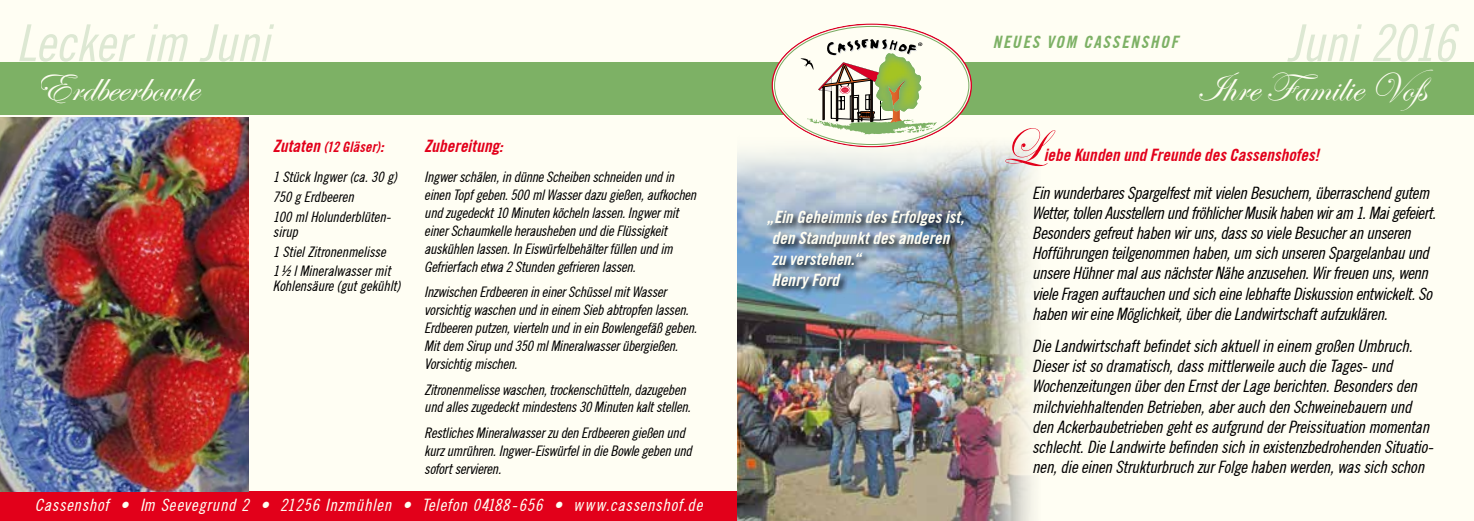
<style>
.page{position:relative;width:1474px;height:521px;background:#fff}
.page>*{position:absolute;margin:0;border:0;box-sizing:border-box;transform-origin:0 0}
.t1{font:52.5px "Tradition Condensed Normal";letter-spacing:-.005em;color:#dde8d3}
.t2{font:52.5px "Edwardian Script ITC";color:#e2001a}
.t3{font:42px "Edwardian Script ITC";color:#fffef3}
.t4{font:17.5px/20.1px "Tradition Condensed Normal";letter-spacing:-.02em;color:#000}
.t5{font:17.5px "Tradition Condensed Normal";letter-spacing:.04em;color:#fffef3}
.t6{font:700 condensed 17.5px/21px "Tradition";letter-spacing:.01em;color:#fffef3}
.t7{font:700 condensed 17.5px "Tradition";letter-spacing:.01em;color:#e2001a}
.t8{font:700 condensed 17.5px "Tradition";letter-spacing:.11em;color:#7db165}
.t9{font:14.88px/18px "Tradition Condensed Normal";letter-spacing:-.015em;color:#000}
.t10{font:700 condensed 14.88px "Tradition";letter-spacing:.015em;color:#e2001a}
.s1{font-size:17.5px}
</style>
<div class="page">
<div style="left:0;top:0;width:1473px;height:521px;background:#fffef3"></div>
<img style="left:737px;top:145px;width:296px;height:376px">
<div style="left:0;top:63px;width:1473px;height:52px;background:#7db165"></div>
<svg style="left:771px;top:23px;width:201px;height:124px"></svg>
<img style="left:875px;top:53px;width:44px;height:58px">
<div style="left:0;top:491px;width:737px;height:30px;background:#e2001a"></div>
<div style="left:766px;top:209px;width:206px;height:89px;background:#000;opacity:.9"></div>
<img style="left:0;top:118px;width:248px;height:373px">
<h1 class="t1" style="left:16px;top:13px;width:255px">Lecker im Juni</h1>
<h1 class="t1" style="left:1287px;top:13px;width:169px">Juni 2016</h1>
<p class="t8" style="left:992px;top:32px;width:187px">NEUES VOM CASSENSHOF</p>
<h2 class="t3" style="left:35px;top:64px;width:164px">Erdbeerbowle</h2>
<h2 class="t3" style="left:1196px;top:64px;width:238px">Ihre Familie Voß</h2>
<p class="t10" style="left:273px;top:138px;width:112px"><span class="s1">Zutaten</span> (12 Gläser)<span class="s1">:</span></p>
<p class="t7" style="left:424px;top:135px;width:80px">Zubereitung:</p>
<p class="t9" style="left:424px;top:168px;width:273px">Ingwer schälen, in dünne Scheiben schneiden und in einen Topf geben. 500 ml Wasser dazu gießen, aufkochen und zugedeckt 10 Minuten köcheln lassen. Ingwer mit einer Schaumkelle herausheben und die Flüssigkeit auskühlen lassen. In Eiswürfelbehälter füllen und im Gefrierfach etwa 2 Stunden gefrieren lassen.</p>
<p class="t9" style="left:424px;top:283px;width:274px">Inzwischen Erdbeeren in einer Schüssel mit Wasser vorsichtig waschen und in einem Sieb abtropfen lassen.<br>Erdbeeren putzen, vierteln und in ein Bowlengefäß geben.<br>Mit dem Sirup und 350 ml Mineralwasser übergießen.<br>Vorsichtig mischen.</p>
<p class="t9" style="left:424px;top:380px;width:268px">Zitronenmelisse waschen, trockenschütteln, dazugeben und alles zugedeckt mindestens 30 Minuten kalt stellen.</p>
<p class="t9" style="left:424px;top:424px;width:269px">Restliches Mineralwasser zu den Erdbeeren gießen und kurz umrühren. Ingwer-Eiswürfel in die Bowle geben und sofort servieren.</p>
<p class="t9" style="left:273px;top:167px;width:126px;line-height:19.8px">1 Stück Ingwer (ca. 30 g)<br>750 g Erdbeeren<br>100 ml Holunderblüten-</p>
<p class="t9" style="left:273px;top:222px;width:119px;line-height:19.8px">sirup<br>1 Stiel Zitronenmelisse<br>1½ l Mineralwasser mit</p>
<p class="t9" style="left:273px;top:277px;width:129px">Kohlensäure (gut gekühlt)</p>
<p class="t5" style="left:35px;top:495px;width:669px">Cassenshof • Im Seevegrund 2 • 21256 Inzmühlen • Telefon 04188-656 • www.cassenshof.de</p>
<p class="t6" style="left:766px;top:206px;width:199px">„Ein Geheimnis des Erfolges ist, den Standpunkt des anderen<br>zu verstehen.“<br>Henry Ford</p>
<h1 class="t2" style="left:1000px;top:119px;width:41px">L</h1>
<p class="t7" style="left:1043px;top:145px;width:277px">iebe Kunden und Freunde des Cassenshofes!</p>
<p class="t4" style="left:1032px;top:183px;width:405px">Ein wunderbares Spargelfest mit vielen Besuchern, überraschend gutem Wetter, tollen Ausstellern und fröhlicher Musik haben wir am 1. Mai gefeiert.<br>Besonders gefreut haben wir uns, dass so viele Besucher an unseren Hofführungen teilgenommen haben, um sich unseren Spargelanbau und unsere Hühner mal aus nächster Nähe anzusehen. Wir freuen uns, wenn viele Fragen auftauchen und sich eine lebhafte Diskussion entwickelt. So haben wir eine Möglichkeit, über die Landwirtschaft aufzuklären.</p>
<p class="t4" style="left:1032px;top:336px;width:401px">Die Landwirtschaft befindet sich aktuell in einem großen Umbruch.<br>Dieser ist so dramatisch, dass mittlerweile auch die Tages- und Wochenzeitungen über den Ernst der Lage berichten. Besonders den milchviehhaltenden Betrieben, aber auch den Schweinebauern und den Ackerbaubetrieben geht es aufgrund der Preissituation momentan schlecht. Die Landwirte befinden sich in existenzbedrohenden Situatio&shy;nen, die einen Strukturbruch zur Folge haben werden, was sich schon</p>
</div>
